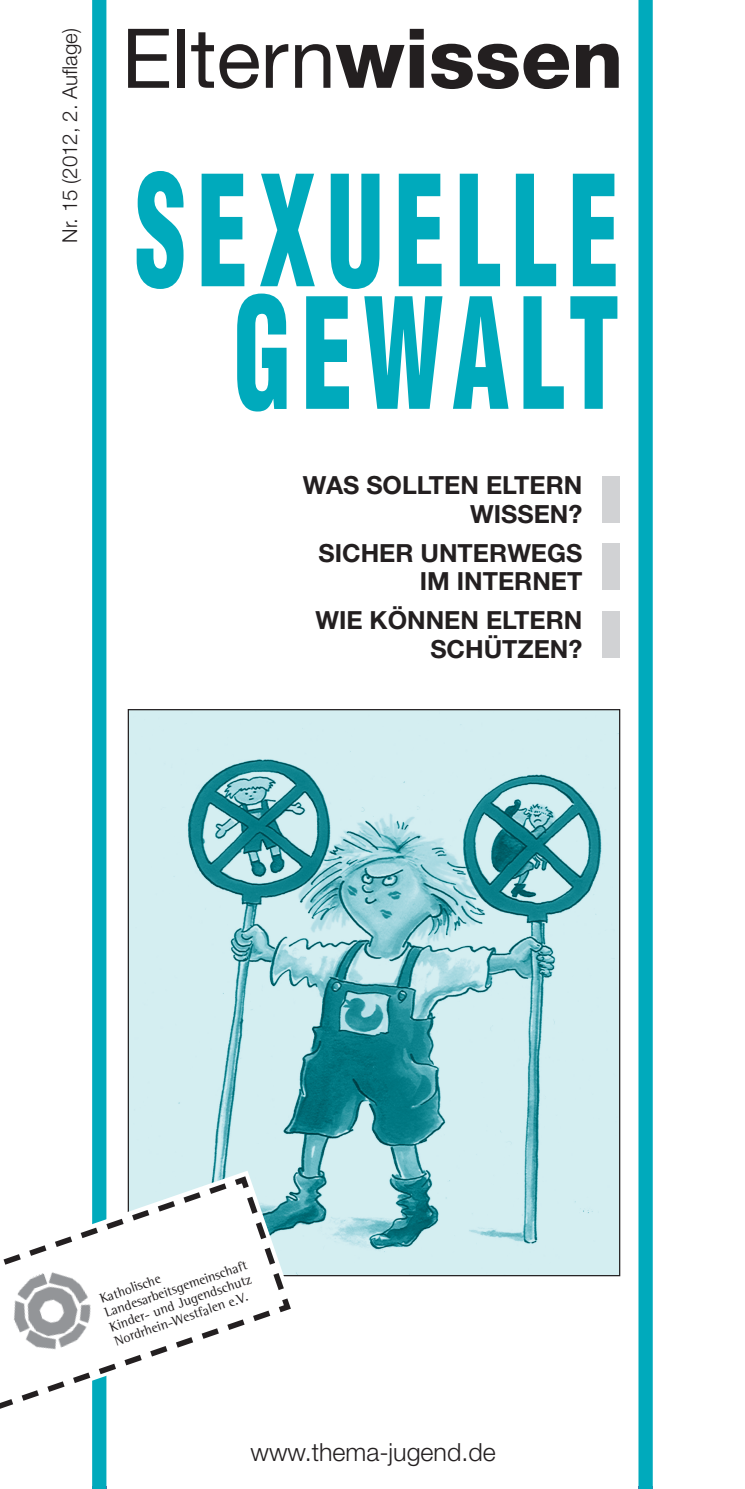
<style>
.page{position:relative;width:745px;height:1489px;background:#fff}
.page>*{position:absolute;margin:0;border:0;box-sizing:border-box;transform-origin:0 0}
.t1{font:900 condensed 150px/122.5px "Helvetica";letter-spacing:.1em;color:#00aabc;text-align:right;scale:.69 1}
.t2{font:82.5px "Helvetica Neue";color:#231f20}
.t3{font:700 25px/28.2px "Helvetica Neue";color:#231f20;text-align:right}
.t4{font:300 25px "Helvetica Neue";color:#231f20}
.t5{font:300 20.5px "Helvetica Neue";color:#231f20}
.t6{font:13.75px/15px "Rotis Semi Serif";color:#231f20}
.s1{font-weight:800}
</style>
<div class="page">
<div style="left:602px;top:476px;width:17px;height:46px;background:#d1d2d4"></div>
<div style="left:602px;top:544px;width:17px;height:46px;background:#d1d2d4"></div>
<div style="left:602px;top:611px;width:17px;height:46px;background:#d1d2d4"></div>
<img style="left:130px;top:711px;width:488px;height:563px">
<div style="left:92px;top:0;width:14px;height:1488px;background:#00aabc"></div>
<div style="left:638px;top:0;width:14px;height:1488px;background:#00aabc"></div>
<svg style="left:92px;top:1170px;width:203px;height:262px"></svg>
<svg style="left:92px;top:1422px;width:202px;height:6px"></svg>
<svg style="left:0;top:1172px;width:294px;height:250px"></svg>
<h3 class="t5" style="left:62px;top:243px;width:216px;rotate:-90deg">Nr. 15 (2012, 2. Auflage)</h3>
<h2 class="t2" style="left:121px;top:9px;width:503px">Eltern<span class="s1">wissen</span></h2>
<h1 class="t1" style="left:135px;top:180px;width:703px">SEXUELLE<br>GEWALT</h1>
<h3 class="t3" style="left:302px;top:473px;width:281px">WAS SOLLTEN ELTERN<br>WISSEN?</h3>
<h3 class="t3" style="left:318px;top:541px;width:265px">SICHER UNTERWEGS<br>IM INTERNET</h3>
<h3 class="t3" style="left:315px;top:607px;width:268px">WIE KÖNNEN ELTERN<br>SCHÜTZEN?</h3>
<p class="t6" style="left:98px;top:1292px;width:151px;rotate:-19deg">Katholische<br>Landesarbeitsgemeinschaft<br>Kinder- und Jugendschutz<br>Nordrhein-Westfalen e.V.</p>
<h3 class="t4" style="left:250px;top:1442px;width:246px">www.thema-jugend.de</h3>
</div>
